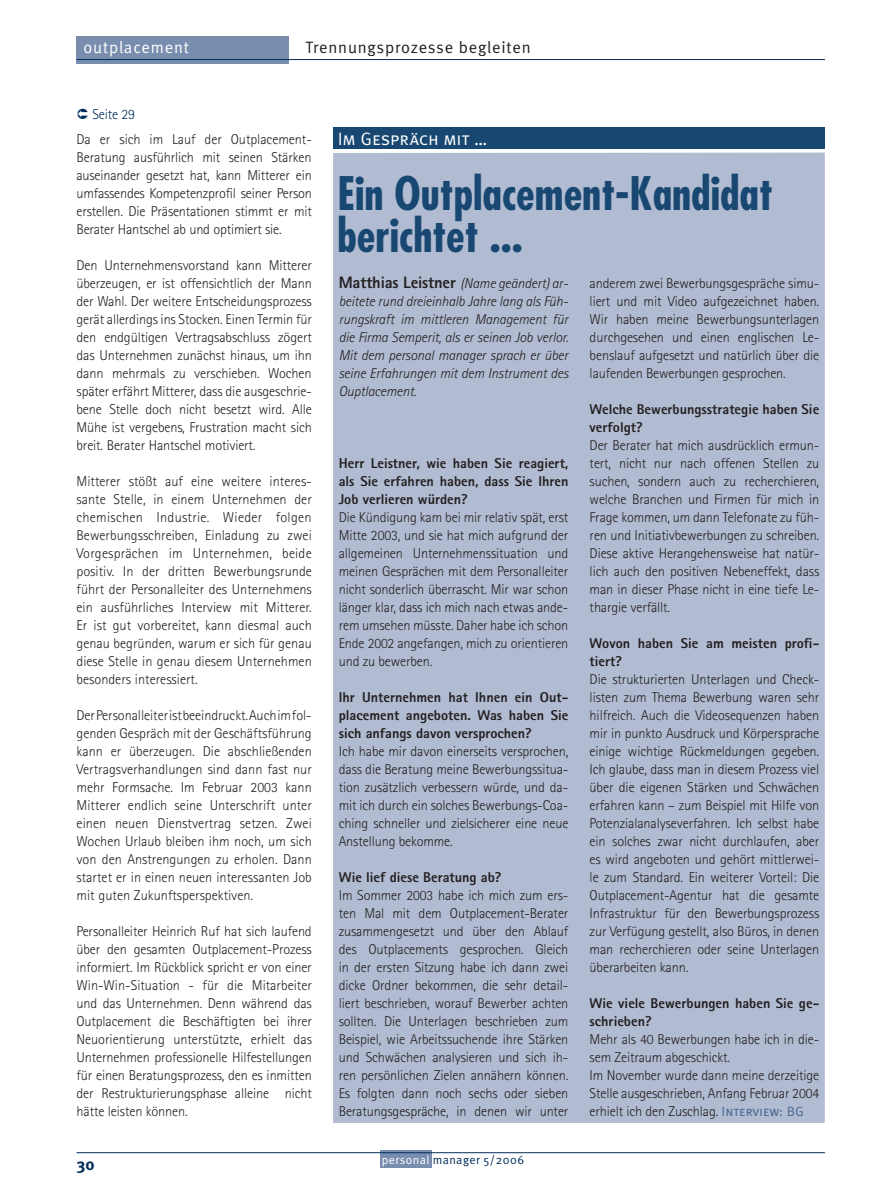
<style>
.page{position:relative;width:893px;height:1191px;background:#fff}
.page>*{position:absolute;margin:0;border:0;box-sizing:border-box;transform-origin:0 0}
.t1{font:700 condensed 45px/42px "Futura";color:#184872}
.t2{font:18px "Meta Normal Caps";color:#fff}
.t3{font:16.5px "Meta Normal";letter-spacing:.045em;color:#231f20}
.t4{font:16.5px "Meta Normal";letter-spacing:.05em;color:#fff}
.t5{font:700 16.5px "Meta";color:#002d5a}
.t6{font:300 14.25px/18px "Rotis Sans Serif";letter-spacing:-.01em;color:#231f20;text-align:justify}
.t7{font:800 14.25px/18px "Rotis Sans Serif";color:#231f20}
.t8{font:italic 300 14.25px/18px "Rotis Sans Serif";letter-spacing:-.01em;color:#231f20}
.t9{font:300 14.25px "Rotis Sans Serif";letter-spacing:-.01em;color:#002d5a}
.t10{font:12px "Meta Normal";letter-spacing:.04em;color:#002d5a}
.s1{font-weight:800;font-style:normal;font-size:16.5px}
.s2{color:#fff}
.s3{font-family:"Meta Normal Caps";font-weight:400;font-size:13.5px;color:#4a678e}
</style>
<div class="page">
<div style="left:77px;top:36px;width:212px;height:28px;background:#798eaf"></div>
<hr style="left:77px;top:59px;width:748px;height:1px;background:#002d5a">
<div style="left:380px;top:1150px;width:51px;height:17px;background:#798eaf"></div>
<hr style="left:77px;top:1152px;width:748px;height:1px;background:#002d5a">
<div style="left:333px;top:153px;width:492px;height:970px;background:#b1bbd1"></div>
<div style="left:333px;top:128px;width:492px;height:21px;background:#184872"></div>
<p class="t4" style="left:84px;top:38px;width:107px">outplacement</p>
<p class="t3" style="left:306px;top:38px;width:227px">Trennungsprozesse begleiten</p>
<p class="t9" style="left:92px;top:106px;width:44px">Seite 29</p>
<p class="t6" style="left:77px;top:130px;width:237px">Da er sich im Lauf der Outplacement-Beratung ausführlich mit seinen Stärken auseinander gesetzt hat, kann Mitterer ein umfassendes Kompetenzprofil seiner Person erstellen. Die Präsentationen stimmt er mit Berater Hantschel ab und optimiert sie.</p>
<p class="t6" style="left:77px;top:256px;width:237px">Den Unternehmensvorstand kann Mitterer überzeugen, er ist offensichtlich der Mann der Wahl. Der weitere Entscheidungsprozess gerät allerdings ins Stocken. Einen Termin für den endgültigen Vertragsabschluss zögert das Unternehmen zunächst hinaus, um ihn dann mehrmals zu verschieben. Wochen später erfährt Mitterer, dass die ausgeschrie&shy;bene Stelle doch nicht besetzt wird. Alle Mühe ist vergebens, Frustration macht sich breit. Berater Hantschel motiviert.</p>
<p class="t6" style="left:77px;top:472px;width:237px">Mitterer stößt auf eine weitere interes&shy;sante Stelle, in einem Unternehmen der chemischen Industrie. Wieder folgen Bewerbungsschreiben, Einladung zu zwei Vorgesprächen im Unternehmen, beide positiv. In der dritten Bewerbungsrunde führt der Personalleiter des Unternehmens ein ausführliches Interview mit Mitterer.<br>Er ist gut vorbereitet, kann diesmal auch genau begründen, warum er sich für genau diese Stelle in genau diesem Unternehmen besonders interessiert.</p>
<p class="t6" style="left:77px;top:706px;width:237px">Der Personalleiter ist beeindruckt. Auch im fol&shy;genden Gespräch mit der Geschäftsführung kann er überzeugen. Die abschließenden Vertragsverhandlungen sind dann fast nur mehr Formsache. Im Februar 2003 kann Mitterer endlich seine Unterschrift unter einen neuen Dienstvertrag setzen. Zwei Wochen Urlaub bleiben ihm noch, um sich von den Anstrengungen zu erholen. Dann startet er in einen neuen interessanten Job mit guten Zukunftsperspektiven.</p>
<p class="t6" style="left:77px;top:922px;width:237px">Personalleiter Heinrich Ruf hat sich laufend über den gesamten Outplacement-Prozess informiert. Im Rückblick spricht er von einer Win-Win-Situation - für die Mitarbeiter und das Unternehmen. Denn während das Outplacement die Beschäftigten bei ihrer Neuorientierung unterstützte, erhielt das Unternehmen professionelle Hilfestellungen für einen Beratungsprozess, den es inmitten der Restrukturierungsphase alleine nicht hätte leisten können.</p>
<p class="t5" style="left:77px;top:1154px;width:20px">30</p>
<p class="t2" style="left:338px;top:128px;width:151px">Im Gespräch mit …</p>
<h1 class="t1" style="left:337px;top:172px;width:437px">Ein Outplacement-Kandidat berichtet ...</h1>
<p class="t8" style="left:339px;top:274px;width:231px"><span class="s1">Matthias Leistner</span> (Name geändert) ar&shy;beitete rund dreieinhalb Jahre lang als Füh&shy;rungskraft im mittleren Management für die Firma Semperit, als er seinen Job verlor.<br>Mit dem personal manager sprach er über seine Erfahrungen mit dem Instrument des Ouptlacement.</p>
<p class="t7" style="left:339px;top:454px;width:231px;text-align:justify">Herr Leistner, wie haben Sie reagiert, als Sie erfahren haben, dass Sie Ihren Job verlieren würden?</p>
<p class="t6" style="left:339px;top:508px;width:231px">Die Kündigung kam bei mir relativ spät, erst Mitte 2003, und sie hat mich aufgrund der allgemeinen Unternehmenssituation und meinen Gesprächen mit dem Personalleiter nicht sonderlich überrascht. Mir war schon länger klar, dass ich mich nach etwas ande&shy;rem umsehen müsste. Daher habe ich schon Ende 2002 angefangen, mich zu orientieren und zu bewerben.</p>
<p class="t7" style="left:339px;top:688px;width:231px;text-align:justify">Ihr Unternehmen hat Ihnen ein Out&shy;placement angeboten. Was haben Sie sich anfangs davon versprochen?</p>
<p class="t6" style="left:339px;top:742px;width:231px">Ich habe mir davon einerseits versprochen, dass die Beratung meine Bewerbungssitua&shy;tion zusätzlich verbessern würde, und da&shy;mit ich durch ein solches Bewerbungs-Coa&shy;ching schneller und zielsicherer eine neue Anstellung bekomme.</p>
<p class="t7" style="left:339px;top:868px;width:164px">Wie lief diese Beratung ab?</p>
<p class="t6" style="left:339px;top:886px;width:231px">Im Sommer 2003 habe ich mich zum ers&shy;ten Mal mit dem Outplacement-Berater zusammengesetzt und über den Ablauf des Outplacements gesprochen. Gleich in der ersten Sitzung habe ich dann zwei dicke Ordner bekommen, die sehr detail&shy;liert beschrieben, worauf Bewerber achten sollten. Die Unterlagen beschrieben zum Beispiel, wie Arbeitssuchende ihre Stärken und Schwächen analysieren und sich ih&shy;ren persönlichen Zielen annähern können.<br>Es folgten dann noch sechs oder sieben Beratungsgespräche, in denen wir unter</p>
<p class="t10" style="left:382px;top:1152px;width:144px"><span class="s2">personal</span> manager 5/2006</p>
<p class="t6" style="left:590px;top:274px;width:231px">anderem zwei Bewerbungsgespräche simu&shy;liert und mit Video aufgezeichnet haben.<br>Wir haben meine Bewerbungsunterlagen durchgesehen und einen englischen Le&shy;benslauf aufgesetzt und natürlich über die laufenden Bewerbungen gesprochen.</p>
<p class="t7" style="left:590px;top:400px;width:231px">Welche Bewerbungsstrategie haben Sie verfolgt?</p>
<p class="t6" style="left:590px;top:436px;width:231px">Der Berater hat mich ausdrücklich ermun&shy;tert, nicht nur nach offenen Stellen zu suchen, sondern auch zu recherchieren, welche Branchen und Firmen für mich in Frage kommen, um dann Telefonate zu füh&shy;ren und Initiativbewerbungen zu schreiben.<br>Diese aktive Herangehensweise hat natür&shy;lich auch den positiven Nebeneffekt, dass man in dieser Phase nicht in eine tiefe Le&shy;thargie verfällt.</p>
<p class="t7" style="left:590px;top:634px;width:231px">Wovon haben Sie am meisten profi&shy;tiert?</p>
<p class="t6" style="left:590px;top:670px;width:231px">Die strukturierten Unterlagen und Check&shy;listen zum Thema Bewerbung waren sehr hilfreich. Auch die Videosequenzen haben mir in punkto Ausdruck und Körpersprache einige wichtige Rückmeldungen gegeben.<br>Ich glaube, dass man in diesem Prozess viel über die eigenen Stärken und Schwächen erfahren kann – zum Beispiel mit Hilfe von Potenzialanalyseverfahren. Ich selbst habe ein solches zwar nicht durchlaufen, aber es wird angeboten und gehört mittlerwei&shy;le zum Standard. Ein weiterer Vorteil: Die Outplacement-Agentur hat die gesamte Infrastruktur für den Bewerbungsprozess zur Verfügung gestellt, also Büros, in denen man recherchieren oder seine Unterlagen überarbeiten kann.</p>
<p class="t7" style="left:590px;top:994px;width:231px">Wie viele Bewerbungen haben Sie ge&shy;schrieben?</p>
<p class="t6" style="left:590px;top:1030px;width:231px;text-align:left">Mehr als 40 Bewerbungen habe ich in die&shy;sem Zeitraum abgeschickt.<br>Im November wurde dann meine derzeitige Stelle ausgeschrieben, Anfang Februar 2004 erhielt ich den Zuschlag. <span class="s3">Interview: BG</span></p>
</div>
